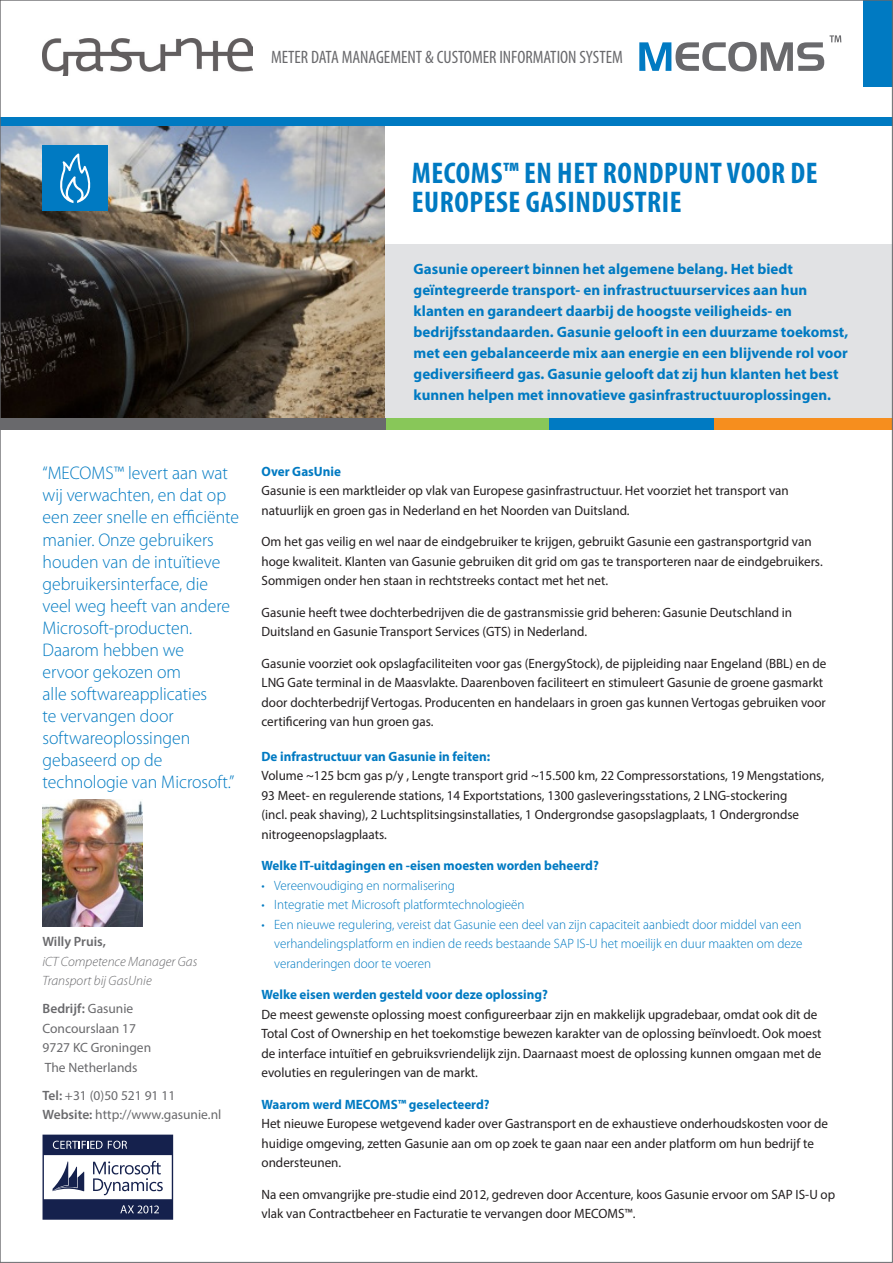
<style>
.page{position:relative;width:893px;height:1263px;background:#fff}
.page>*{position:absolute;margin:0;border:0;box-sizing:border-box;transform-origin:0 0}
.executive_statement{font:700 condensed 30px/28.5px "Myriad Pro";letter-spacing:.02em;color:#007ac2}
.testimonial_big{font:300 18.3px/22px "Myriad Pro";color:#007ac2}
.Cover_Title{font:condensed 18px "Myriad Pro";color:#69696c}
.executive_summary{font:700 15px/21px "Myriad Pro";color:#007ac2}
.running_text{font:13.5px/19.5px "Myriad Pro";color:#231f20}
.t1{font:300 13.5px/19.5px "Myriad Pro";color:#007ac2;text-align:justify}
.header_blue{font:700 13.5px "Myriad Pro";color:#007ac2}
.t2{font:13.5px/19.5px "Myriad Pro";color:#69696c}
.t3{font:italic 300 13.5px/19.5px "Myriad Pro";color:#69696c}
.s1{font-weight:600;font-style:normal}
.s2{font-weight:600}
.s3{font-weight:700;color:#007ac2}
</style>
<div class="page">
<div style="left:378px;top:244px;width:515px;height:175px;background:#e1e2e4"></div>
<img style="left:2px;top:125px;width:383px;height:293px">
<div style="left:863px;top:0;width:30px;height:87px;background:#007ac2"></div>
<svg style="left:43px;top:1134px;width:130px;height:86px"></svg>
<div style="left:0;top:117px;width:893px;height:8px;background:#007ac2"></div>
<svg style="left:639px;top:35px;width:202px;height:36px"></svg>
<div style="left:383px;top:418px;width:167px;height:11px;background:#88c759"></div>
<div style="left:549px;top:418px;width:167px;height:11px;background:#007ac2"></div>
<div style="left:714px;top:418px;width:179px;height:11px;background:#f68e1e"></div>
<div style="left:0;top:418px;width:385px;height:11px;background:#69696c"></div>
<div style="left:43px;top:146px;width:65px;height:65px;background:#007ac2"></div>
<svg style="left:60px;top:153px;width:31px;height:50px"></svg>
<img style="left:43px;top:38px;width:209px;height:38px">
<img style="left:43px;top:799px;width:100px;height:128px">
<p class="Cover_Title" style="left:271px;top:47px;width:353px">METER DATA MANAGEMENT &amp; CUSTOMER INFORMATION SYSTEM</p>
<p class="executive_statement" style="left:412px;top:158px;width:408px">MECOMS™ EN HET RONDPUNT VOOR DE<br>EUROPESE GASINDUSTRIE</p>
<p class="executive_summary" style="left:414px;top:258px;width:436px">Gasunie opereert binnen het algemene belang. Het biedt geïntegreerde transport- en infrastructuurservices aan hun klanten en garandeert daarbij de hoogste veiligheids- en bedrijfsstandaarden. Gasunie gelooft in een duurzame toekomst, met een gebalanceerde mix aan energie en een blijvende rol voor gediversifieerd gas. Gasunie gelooft dat zij hun klanten het best kunnen helpen met innovatieve gasinfrastructuuroplossingen.</p>
<p class="testimonial_big" style="left:43px;top:462px;width:198px">“MECOMS™ levert aan wat wij verwachten, en dat op een zeer snelle en efficiënte manier. Onze gebruikers houden van de intuïtieve gebruikersinterface, die veel weg heeft van andere<br>Microsoft-producten.<br>Daarom hebben we<br>ervoor gekozen om<br>alle softwareapplicaties<br>te vervangen door softwareoplossingen gebaseerd op de technologie van Microsoft.”</p>
<p class="t3" style="left:43px;top:932px;width:156px"><span class="s1">Willy Pruis,<br></span>iCT Competence Manager Gas<br>Transport bij GasUnie</p>
<p class="t2" style="left:43px;top:999px;width:110px"><span class="s2">Bedrijf:</span> Gasunie<br>Concourslaan 17<br>9727 KC Groningen<br>The Netherlands</p>
<p class="t2" style="left:43px;top:1085px;width:180px"><span class="s2">Tel:</span> +31 (0)50 521 91 11<br><span class="s2">Website:</span> http://www.gasunie.nl</p>
<p class="header_blue" style="left:261px;top:462px;width:81px">Over GasUnie</p>
<p class="running_text" style="left:261px;top:481px;width:529px">Gasunie is een marktleider op vlak van Europese gasinfrastructuur. Het voorziet het transport van natuurlijk en groen gas in Nederland en het Noorden van Duitsland.</p>
<p class="running_text" style="left:261px;top:532px;width:563px">Om het gas veilig en wel naar de eindgebruiker te krijgen, gebruikt Gasunie een gastransportgrid van hoge kwaliteit. Klanten van Gasunie gebruiken dit grid om gas te transporteren naar de eindgebruikers.<br>Sommigen onder hen staan in rechtstreeks contact met het net.</p>
<p class="running_text" style="left:261px;top:602px;width:532px">Gasunie heeft twee dochterbedrijven die de gastransmissie grid beheren: Gasunie Deutschland in<br>Duitsland en Gasunie Transport Services (GTS) in Nederland.</p>
<p class="running_text" style="left:261px;top:653px;width:566px">Gasunie voorziet ook opslagfaciliteiten voor gas (EnergyStock), de pijpleiding naar Engeland (BBL) en de LNG Gate terminal in de Maasvlakte. Daarenboven faciliteert en stimuleert Gasunie de groene gasmarkt door dochterbedrijf Vertogas. Producenten en handelaars in groen gas kunnen Vertogas gebruiken voor certificering van hun groen gas.</p>
<p class="running_text" style="left:261px;top:746px;width:564px"><span class="s3">De infrastructuur van Gasunie in feiten:<br></span>Volume ~125 bcm gas p/y , Lengte transport grid ~15.500 km, 22 Compressorstations, 19 Mengstations, 93 Meet- en regulerende stations, 14 Exportstations, 1300 gasleveringsstations, 2 LNG-stockering<br>(incl. peak shaving), 2 Luchtsplitsingsinstallaties, 1 Ondergrondse gasopslagplaats, 1 Ondergrondse nitrogeenopslagplaats.</p>
<p class="header_blue" style="left:261px;top:857px;width:339px">Welke IT-uitdagingen en -eisen moesten worden beheerd?</p>
<p class="t1" style="left:261px;top:875px;width:195px">• Vereenvoudiging en normalisering</p>
<p class="t1" style="left:261px;top:895px;width:265px">• Integratie met Microsoft platformtechnologieën</p>
<p class="t1" style="left:274px;top:914px;width:530px;text-indent:-13px">• Een nieuwe regulering, vereist dat Gasunie een deel van zijn capaciteit aanbiedt door middel van een verhandelingsplatform en indien de reeds bestaande SAP IS-U het moeilijk en duur maakten om deze veranderingen door te voeren</p>
<p class="header_blue" style="left:261px;top:986px;width:288px">Welke eisen werden gesteld voor deze oplossing?</p>
<p class="running_text" style="left:261px;top:1004px;width:562px">De meest gewenste oplossing moest configureerbaar zijn en makkelijk upgradebaar, omdat ook dit de Total Cost of Ownership en het toekomstige bewezen karakter van de oplossing beïnvloedt. Ook moest de interface intuïtief en gebruiksvriendelijk zijn. Daarnaast moest de oplossing kunnen omgaan met de evoluties en reguleringen van de markt.</p>
<p class="header_blue" style="left:261px;top:1095px;width:230px">Waarom werd MECOMS™ geselecteerd?</p>
<p class="running_text" style="left:261px;top:1114px;width:568px">Het nieuwe Europese wetgevend kader over Gastransport en de exhaustieve onderhoudskosten voor de huidige omgeving, zetten Gasunie aan om op zoek te gaan naar een ander platform om hun bedrijf te ondersteunen.</p>
<p class="running_text" style="left:261px;top:1184px;width:575px">Na een omvangrijke pre-studie eind 2012, gedreven door Accenture, koos Gasunie ervoor om SAP IS-U op vlak van Contractbeheer en Facturatie te vervangen door MECOMS™.</p>
</div>
